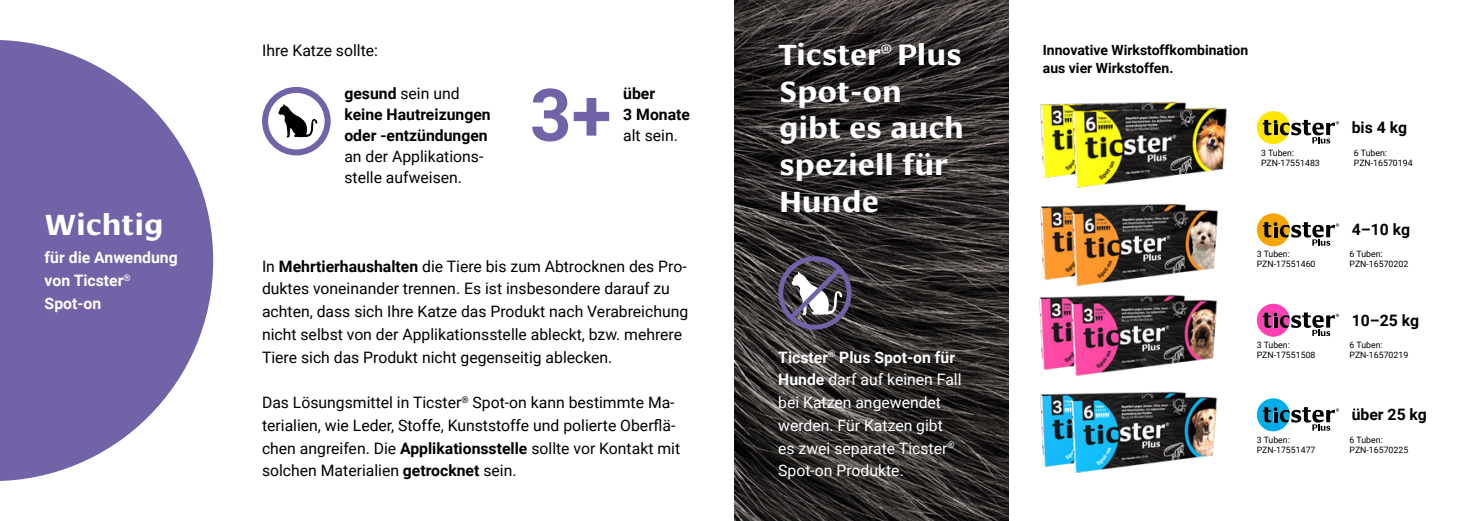
<style>
.page{position:relative;width:1469px;height:521px;background:#fff}
.page>*{position:absolute;margin:0;border:0;box-sizing:border-box;transform-origin:0 0}
.t1{font:700 72.62px "Roboto";color:#7263a9}
.t2{font:700 29.75px/36.8px "Cora";color:#fff}
.t3{font:15.75px/22.8px "Roboto";color:#000}
.t4{font:15.75px/22.8px "Roboto";color:#fff}
.t5{font:700 15.75px/21px "Roboto";color:#000}
.t6{font:700 15.75px/22.8px "Roboto";color:#fff}
.t7{font:700 14px/18.4px "Roboto";color:#000}
.t8{font:8.75px/10.5px "Roboto";color:#000}
.s1{font-weight:400}
.s2{font-weight:700}
</style>
<div class="page">
<img style="left:734px;top:0;width:274px;height:521px">
<svg style="left:0;top:40px;width:213px;height:441px;fill:#7263a9"></svg>
<div style="left:778px;top:256px;width:73px;height:74px;border:5px solid #7263a9;border-radius:50%"></div>
<svg style="left:783px;top:262px;width:63px;height:63px"></svg>
<svg style="left:278px;top:104px;width:40px;height:34px"></svg>
<div style="left:262px;top:87px;width:69px;height:68px;border:6px solid #7263a9;border-radius:50%"></div>
<svg style="left:1256px;top:111px;width:83px;height:33px"></svg>
<svg style="left:1256px;top:213px;width:83px;height:33px"></svg>
<svg style="left:1256px;top:304px;width:83px;height:33px"></svg>
<svg style="left:1256px;top:398px;width:83px;height:33px"></svg>
<img style="left:1040px;top:204px;width:147px;height:76px">
<img style="left:1069px;top:210px;width:150px;height:76px">
<img style="left:1040px;top:391px;width:147px;height:76px">
<img style="left:1068px;top:397px;width:150px;height:76px">
<img style="left:1039px;top:294px;width:147px;height:76px">
<img style="left:1068px;top:300px;width:150px;height:76px">
<img style="left:1040px;top:102px;width:147px;height:76px">
<img style="left:1069px;top:107px;width:158px;height:81px">
<h2 class="t2" style="left:45px;top:207px;width:120px">Wichtig</h2>
<p class="t6" style="left:45px;top:245px;width:135px">für die Anwendung von Ticster<sup>®<br></sup>Spot-on</p>
<h2 class="t2" style="left:779px;top:37px;width:186px">Ticster<sup>®</sup> Plus<br>Spot-on gibt es auch speziell für<br>Hunde</h2>
<p class="t3" style="left:262px;top:38px;width:117px">Ihre Katze sollte:</p>
<p class="t7" style="left:1042px;top:40px;width:207px">Innovative Wirkstoffkombination aus vier Wirkstoffen.</p>
<p class="t5" style="left:623px;top:82px;width:68px">über<br>3 Monate</p>
<p class="t3" style="left:623px;top:123px;width:56px">alt sein.</p>
<p class="t5" style="left:344px;top:82px;width:148px">gesund <span class="s1">sein und </span>keine Hautreizungen oder -entzündungen</p>
<p class="t3" style="left:344px;top:145px;width:140px;line-height:21px">an der Applikations&shy;stelle aufweisen.</p>
<h1 class="t1" style="left:530px;top:64px;width:83px">3+</h1>
<p class="t3" style="left:262px;top:254px;width:428px">In <span class="s2">Mehrtierhaushalten</span> die Tiere bis zum Abtrocknen des Pro&shy;duktes voneinander trennen. Es ist insbesondere darauf zu achten, dass sich Ihre Katze das Produkt nach Verabreichung nicht selbst von der Applikationsstelle ableckt, bzw. mehrere Tiere sich das Produkt nicht gegenseitig ablecken.</p>
<p class="t3" style="left:262px;top:390px;width:419px">Das Lösungsmittel in Ticster<sup>®</sup> Spot-on kann bestimmte Ma&shy;terialien, wie Leder, Stoffe, Kunststoffe und polierte Oberflä&shy;chen angreifen. Die <span class="s2">Applikationsstelle</span> sollte vor Kontakt mit solchen Materialien <span class="s2">getrocknet</span> sein.</p>
<p class="t4" style="left:778px;top:345px;width:185px"><span class="s2">Ticster</span><sup>®</sup> <span class="s2">Plus Spot-on für<br>Hunde</span> darf auf keinen Fall bei Katzen angewendet werden. Für Katzen gibt es zwei separate Ticster<sup>®<br></sup>Spot-on Produkte.</p>
<p class="t5" style="left:1351px;top:117px;width:57px">bis 4 kg</p>
<p class="t8" style="left:1261px;top:147px;width:60px">3 Tuben:<br>PZN-17551483</p>
<p class="t8" style="left:1353px;top:147px;width:60px">6 Tuben:<br>PZN-16570194</p>
<p class="t5" style="left:1351px;top:219px;width:60px">4–10 kg</p>
<p class="t8" style="left:1256px;top:248px;width:60px">3 Tuben:<br>PZN-17551460</p>
<p class="t8" style="left:1349px;top:248px;width:60px">6 Tuben:<br>PZN-16570202</p>
<p class="t5" style="left:1351px;top:309px;width:69px">10–25 kg</p>
<p class="t8" style="left:1256px;top:339px;width:60px">3 Tuben:<br>PZN-17551508</p>
<p class="t8" style="left:1349px;top:339px;width:60px">6 Tuben:<br>PZN-16570219</p>
<p class="t5" style="left:1351px;top:403px;width:77px">über 25 kg</p>
<p class="t8" style="left:1256px;top:434px;width:60px">3 Tuben:<br>PZN-17551477</p>
<p class="t8" style="left:1349px;top:434px;width:60px">6 Tuben:<br>PZN-16570225</p>
</div>
